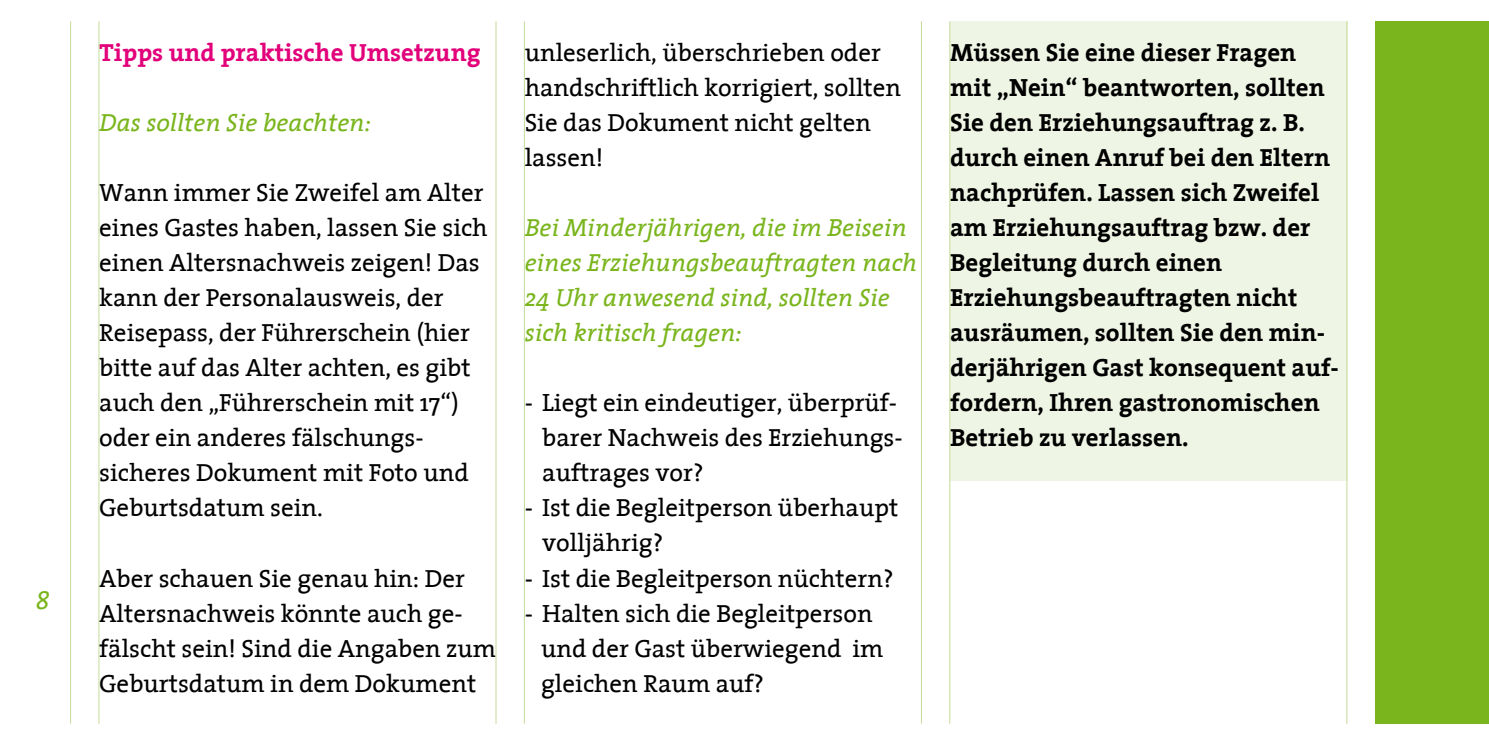
<style>
.page{position:relative;width:1489px;height:745px;background:#fff}
.page>*{position:absolute;margin:0;border:0;box-sizing:border-box;transform-origin:0 0}
.t1{font:25px/35px "The Serif 5";color:#000}
.t2{font:700 25px/35px "The Serif 7";color:#000}
.t3{font:italic 25px/35px "The Serif 5";color:#7ab51d}
.t4{font:700 25px "The Serif 7";color:#e2007a}
.t5{font:italic 25px "The Sans 5";color:#7ab51d}
</style>
<div class="page">
<div style="left:1375px;top:21px;width:113px;height:702px;background:#7ab51d"></div>
<div style="left:950px;top:21px;width:396px;height:459px;background:#eff5e4"></div>
<hr style="left:98px;top:21px;width:1px;height:702px;background:#c4db99">
<hr style="left:70px;top:21px;width:1px;height:702px;background:#c4db99">
<hr style="left:524px;top:21px;width:1px;height:702px;background:#c4db99">
<hr style="left:495px;top:21px;width:1px;height:702px;background:#c4db99">
<hr style="left:1346px;top:21px;width:1px;height:702px;background:#c4db99">
<hr style="left:949px;top:21px;width:1px;height:702px;background:#c4db99">
<hr style="left:921px;top:21px;width:1px;height:702px;background:#c4db99">
<p class="t5" style="left:36px;top:579px;width:15px">8</p>
<p class="t4" style="left:99px;top:31px;width:383px">Tipps und praktische Umsetzung</p>
<p class="t3" style="left:99px;top:104px;width:273px">Das sollten Sie beachten:</p>
<p class="t1" style="left:99px;top:174px;width:390px">Wann immer Sie Zweifel am Alter eines Gastes haben, lassen Sie sich einen Altersnachweis zeigen! Das kann der Personalausweis, der<br>Reisepass, der Führerschein (hier bitte auf das Alter achten, es gibt auch den „Führerschein mit 17“) oder ein anderes fälschungs&shy;sicheres Dokument mit Foto und<br>Geburtsdatum sein.</p>
<p class="t1" style="left:99px;top:559px;width:398px">Aber schauen Sie genau hin: Der<br>Altersnachweis könnte auch ge&shy;fälscht sein! Sind die Angaben zum<br>Geburtsdatum in dem Dokument</p>
<p class="t1" style="left:524px;top:34px;width:378px">unleserlich, überschrieben oder handschriftlich korrigiert, sollten<br>Sie das Dokument nicht gelten lassen!</p>
<p class="t3" style="left:524px;top:209px;width:394px">Bei Minderjährigen, die im Beisein eines Erziehungsbeauftragten nach<br>24 Uhr anwesend sind, sollten Sie sich kritisch fragen:</p>
<p class="t1" style="left:542px;top:384px;width:362px;text-indent:-18px">- Liegt ein eindeutiger, überprüf&shy;barer Nachweis des Erziehungs&shy;auftrages vor?</p>
<p class="t1" style="left:542px;top:489px;width:357px;text-indent:-18px">- Ist die Begleitperson überhaupt volljährig?</p>
<p class="t1" style="left:524px;top:559px;width:370px">- Ist die Begleitperson nüchtern?</p>
<p class="t1" style="left:541px;top:594px;width:344px;text-indent:-16px">- Halten sich die Begleitperson und der Gast überwiegend im gleichen Raum auf?</p>
<p class="t2" style="left:950px;top:34px;width:381px">Müssen Sie eine dieser Fragen mit „Nein“ beantworten, sollten<br>Sie den Erziehungsauftrag z. B. durch einen Anruf bei den Eltern nachprüfen. Lassen sich Zweifel am Erziehungsauftrag bzw. der<br>Begleitung durch einen</p>
<p class="t2" style="left:950px;top:279px;width:390px">Erziehungsbeauftragten nicht ausräumen, sollten Sie den min&shy;derjährigen Gast konsequent auf&shy;fordern, Ihren gastronomischen<br>Betrieb zu verlassen.</p>
</div>
